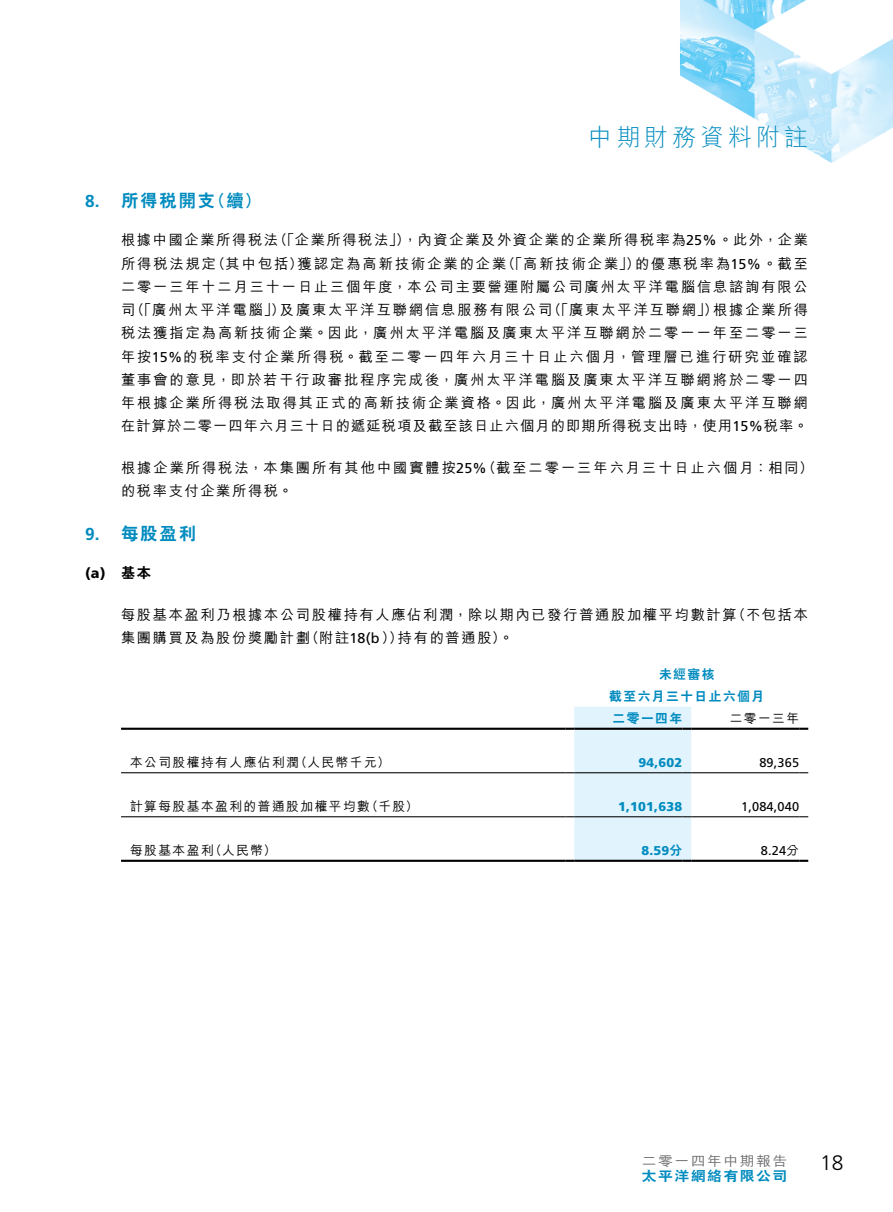
<style>
.page{position:relative;width:893px;height:1212px;background:#fff}
.page>*{position:absolute;margin:0;border:0;box-sizing:border-box;transform-origin:0 0}
.t1{font:300 24px "M Hei HK";letter-spacing:.165em;color:#008bbf}
.t2{font:300 21px "Frutiger LT Std";color:#000}
.t3{font:800 17.25px "C Hei 2 HK";letter-spacing:.115em;color:#008bbf}
.t4{font:700 17.25px "Frutiger LT Std";color:#008bbf}
.t5{font:500 14.25px/23.2px "M Hei HK";letter-spacing:.135em;color:#000}
.t6{font:500 14.25px/23.2px "M Hei HK";letter-spacing:.115em;color:#000}
.t7{font:900 14.25px "Frutiger LT Std";color:#000}
.t8{font:800 14.25px "C Hei 2 HK";color:#000}
.t9{font:500 13.5px "M Hei HK";letter-spacing:.1em;color:#6d6e71;scale:1.1 1}
.t10{font:800 13.5px "C Hei 2 HK";letter-spacing:.1em;color:#008bbf;scale:1.1 1}
.t11{font:500 12.75px "M Hei HK";letter-spacing:.115em;color:#000}
.t12{font:800 12.75px/22px "C Hei 2 HK";letter-spacing:.115em;color:#008bbf;text-align:center}
.t13{font:12.75px "Frutiger LT Std";letter-spacing:.015em;color:#000}
.t14{font:900 12.75px "Frutiger LT Std";letter-spacing:.015em;color:#008bbf}
.s1{font-family:"Frutiger LT Std";font-weight:400}
.s2{font-family:"C Hei 2 HK";font-weight:800}
.s3{font-family:"M Hei HK";font-weight:500}
</style>
<div class="page">
<img style="left:680px;top:0;width:213px;height:862px">
<svg style="left:121px;top:663px;width:687px;height:197px"></svg>
<hr style="left:121px;top:728px;width:444px;height:2px;background:#000">
<hr style="left:691px;top:728px;width:108px;height:2px;background:#000">
<svg style="left:799px;top:728px;width:9px;height:2px"></svg>
<hr style="left:121px;top:860px;width:444px;height:2px;background:#000">
<hr style="left:691px;top:860px;width:108px;height:2px;background:#000">
<svg style="left:799px;top:860px;width:9px;height:2px"></svg>
<hr style="left:121px;top:772px;width:444px;height:1px;background:#000">
<hr style="left:691px;top:772px;width:108px;height:1px;background:#000">
<hr style="left:121px;top:816px;width:444px;height:1px;background:#000">
<svg style="left:565px;top:707px;width:126px;height:155px;background:#daeaf2"></svg>
<hr style="left:691px;top:816px;width:108px;height:1px;background:#000">
<h1 class="t1" style="left:588px;top:120px;width:221px">中期財務資料附註</h1>
<p class="t4" style="left:85px;top:191px;width:16px">8.</p>
<p class="t4" style="left:85px;top:524px;width:16px">9.</p>
<p class="t7" style="left:85px;top:565px;width:22px">a( )</p>
<p class="t3" style="left:121px;top:189px;width:96px">所得稅開支</p>
<p class="t3" style="left:209px;top:189px;width:54px">（續(</p>
<p class="t6" style="left:121px;top:227px;width:159px">根據中國企業所得稅法</p>
<p class="t5" style="left:273px;top:227px;width:139px">（「企業所得稅法」）</p>
<p class="t6" style="left:403px;top:227px;width:406px">，內資企業及外資企業的企業所得稅率為<span class="s1">25%</span>。此外，企業</p>
<p class="t5" style="left:298px;top:251px;width:210px">獲認定為高新技術企業的企業</p>
<p class="t5" style="left:501px;top:251px;width:140px">（「高新技術企業」）</p>
<p class="t5" style="left:635px;top:251px;width:174px">的優惠稅率為<span class="s1">15%</span>。截至</p>
<p class="t5" style="left:121px;top:251px;width:97px">所得稅法規定</p>
<p class="t5" style="left:121px;top:274px;width:688px">二零一三年十二月三十一日止三個年度，本公司主要營運附屬公司廣州太平洋電腦信息諮詢有限公</p>
<p class="t5" style="left:713px;top:297px;width:96px">根據企業所得</p>
<p class="t5" style="left:211px;top:251px;width:93px">（其中包括）</p>
<p class="t5" style="left:130px;top:297px;width:156px">（「廣州太平洋電腦」）</p>
<p class="t5" style="left:280px;top:297px;width:274px">及廣東太平洋互聯網信息服務有限公司</p>
<p class="t5" style="left:547px;top:297px;width:172px">（「廣東太平洋互聯網」）</p>
<p class="t5" style="left:121px;top:297px;width:688px">司<br>稅法獲指定為高新技術企業。因此，廣州太平洋電腦及廣東太平洋互聯網於二零一一年至二零一三年按<span class="s1">15%</span>的稅率支付企業所得稅。截至二零一四年六月三十日止六個月，管理層已進行研究並確認董事會的意見，即於若干行政審批程序完成後，廣州太平洋電腦及廣東太平洋互聯網將於二零一四年根據企業所得稅法取得其正式的高新技術企業資格。因此，廣州太平洋電腦及廣東太平洋互聯網在計算於二零一四年六月三十日的遞延稅項及截至該日止六個月的即期所得稅支出時，使用<span class="s1">15%</span>稅率。</p>
<p class="t5" style="left:482px;top:455px;width:333px">（截至二零一三年六月三十日止六個月：相同(</p>
<p class="t5" style="left:121px;top:455px;width:367px">根據企業所得稅法，本集團所有其他中國實體按<span class="s1">25%</span>的稅率支付企業所得稅。</p>
<p class="t3" style="left:121px;top:522px;width:76px">每股盈利</p>
<p class="t8" style="left:121px;top:564px;width:32px">基本</p>
<p class="t6" style="left:398px;top:602px;width:340px;text-indent:-277px">每股基本盈利乃根據本公司股權持有人應佔利潤，除以期內已發行普通股加權平均數計算持有的普通股。(</p>
<p class="t5" style="left:732px;top:602px;width:78px">（不包括本</p>
<p class="t6" style="left:121px;top:625px;width:190px">集團購買及為股份獎勵計劃</p>
<p class="t5" style="left:305px;top:625px;width:100px">（附註<span class="s1">18 b(</span> ））</p>
<p class="t12" style="left:609px;top:663px;width:156px">未經審核<br>截至六月三十日止六個月</p>
<p class="t11" style="left:730px;top:709px;width:71px">二零一三年</p>
<p class="t12" style="left:613px;top:707px;width:71px">二零一四年</p>
<p class="t11" style="left:130px;top:753px;width:170px">本公司股權持有人應佔利潤</p>
<p class="t11" style="left:294px;top:753px;width:97px">（人民幣千元(</p>
<p class="t14" style="left:638px;top:754px;width:45px">94,602</p>
<p class="t13" style="left:759px;top:755px;width:41px">89,365</p>
<p class="t11" style="left:130px;top:797px;width:242px">計算每股基本盈利的普通股加權平均數</p>
<p class="t11" style="left:365px;top:797px;width:54px">（千股(</p>
<p class="t14" style="left:618px;top:798px;width:65px">1,101,638</p>
<p class="t13" style="left:741px;top:799px;width:60px">1,084,040</p>
<p class="t11" style="left:130px;top:841px;width:85px">每股基本盈利</p>
<p class="t11" style="left:209px;top:841px;width:69px">（人民幣）</p>
<p class="t14" style="left:641px;top:842px;width:42px">8.59<span class="s2">分</span></p>
<p class="t13" style="left:761px;top:843px;width:40px">8.24<span class="s3">分</span></p>
<p class="t9" style="left:642px;top:1151px;width:134px">二零一四年中期報告</p>
<p class="t10" style="left:642px;top:1166px;width:134px">太平洋網絡有限公司</p>
<h2 class="t2" style="left:820px;top:1150px;width:25px">18</h2>
</div>
